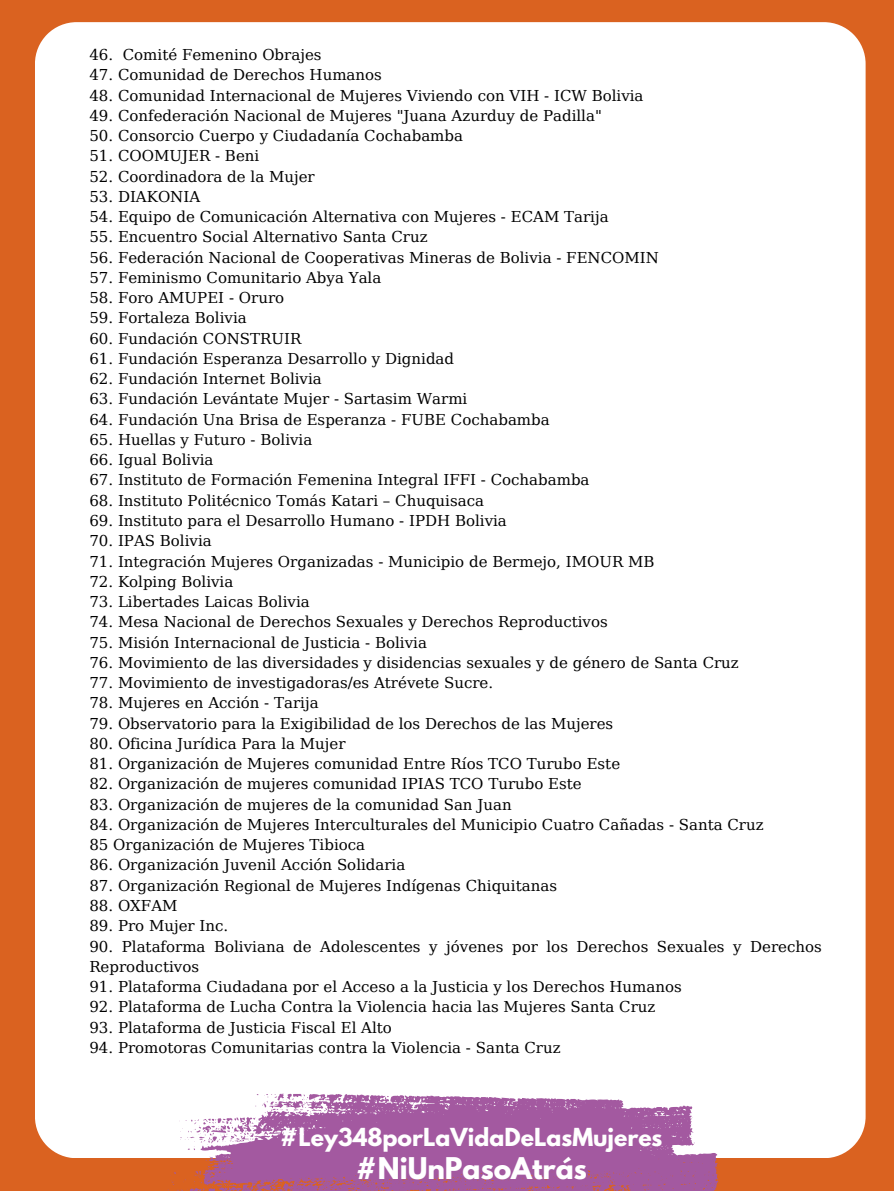
<style>
.page{position:relative;width:894px;height:1191px;background:#fff}
.page>*{position:absolute;margin:0;border:0;box-sizing:border-box;transform-origin:0 0}
.t1{font:700 26.55px "League Spartan";color:#fff}
.t2{font:700 22.05px "League Spartan";color:#fff}
.t3{font:15px/20.2px "DejaVu Serif";color:#000}
</style>
<div class="page">
<div style="left:0;top:0;width:893px;height:1190px;background:#da6220"></div>
<div style="left:35px;top:22px;width:830px;height:1135px;background:#fff"></div>
<svg style="left:168px;top:1093px;width:551px;height:97px;background:#b77aad"></svg>
<p class="t3" style="left:89px;top:45px;width:234px">46. Comité Femenino Obrajes</p>
<p class="t3" style="left:89px;top:65px;width:294px">47. Comunidad de Derechos Humanos</p>
<p class="t3" style="left:89px;top:85px;width:555px">48. Comunidad Internacional de Mujeres Viviendo con VIH - ICW Bolivia</p>
<p class="t3" style="left:89px;top:105px;width:514px">49. Confederación Nacional de Mujeres "Juana Azurduy de Padilla"</p>
<p class="t3" style="left:89px;top:126px;width:375px">50. Consorcio Cuerpo y Ciudadanía Cochabamba</p>
<p class="t3" style="left:89px;top:146px;width:171px">51. COOMUJER - Beni</p>
<p class="t3" style="left:89px;top:166px;width:227px">52. Coordinadora de la Mujer</p>
<p class="t3" style="left:89px;top:186px;width:112px">53. DIAKONIA</p>
<p class="t3" style="left:89px;top:207px;width:520px">54. Equipo de Comunicación Alternativa con Mujeres - ECAM Tarija</p>
<p class="t3" style="left:89px;top:227px;width:339px">55. Encuentro Social Alternativo Santa Cruz</p>
<p class="t3" style="left:89px;top:247px;width:571px">56. Federación Nacional de Cooperativas Mineras de Bolivia - FENCOMIN</p>
<p class="t3" style="left:89px;top:267px;width:293px">57. Feminismo Comunitario Abya Yala</p>
<p class="t3" style="left:89px;top:288px;width:196px">58. Foro AMUPEI - Oruro</p>
<p class="t3" style="left:89px;top:308px;width:159px">59. Fortaleza Bolivia</p>
<p class="t3" style="left:89px;top:328px;width:213px">60. Fundación CONSTRUIR</p>
<p class="t3" style="left:89px;top:348px;width:366px">61. Fundación Esperanza Desarrollo y Dignidad</p>
<p class="t3" style="left:89px;top:369px;width:234px">62. Fundación Internet Bolivia</p>
<p class="t3" style="left:89px;top:389px;width:379px">63. Fundación Levántate Mujer - Sartasim Warmi</p>
<p class="t3" style="left:89px;top:409px;width:461px">64. Fundación Una Brisa de Esperanza - FUBE Cochabamba</p>
<p class="t3" style="left:89px;top:429px;width:224px">65. Huellas y Futuro - Bolivia</p>
<p class="t3" style="left:89px;top:450px;width:126px">66. Igual Bolivia</p>
<p class="t3" style="left:89px;top:470px;width:501px">67. Instituto de Formación Femenina Integral IFFI - Cochabamba</p>
<p class="t3" style="left:89px;top:490px;width:396px">68. Instituto Politécnico Tomás Katari – Chuquisaca</p>
<p class="t3" style="left:89px;top:510px;width:419px">69. Instituto para el Desarrollo Humano - IPDH Bolivia</p>
<p class="t3" style="left:89px;top:531px;width:124px">70. IPAS Bolivia</p>
<p class="t3" style="left:89px;top:551px;width:566px">71. Integración Mujeres Organizadas - Municipio de Bermejo, IMOUR MB</p>
<p class="t3" style="left:89px;top:571px;width:145px">72. Kolping Bolivia</p>
<p class="t3" style="left:89px;top:591px;width:222px">73. Libertades Laicas Bolivia</p>
<p class="t3" style="left:89px;top:612px;width:520px">74. Mesa Nacional de Derechos Sexuales y Derechos Reproductivos</p>
<p class="t3" style="left:89px;top:632px;width:339px">75. Misión Internacional de Justicia - Bolivia</p>
<p class="t3" style="left:89px;top:652px;width:650px">76. Movimiento de las diversidades y disidencias sexuales y de género de Santa Cruz</p>
<p class="t3" style="left:89px;top:672px;width:405px">77. Movimiento de investigadoras/es Atrévete Sucre.</p>
<p class="t3" style="left:89px;top:693px;width:231px">78. Mujeres en Acción - Tarija</p>
<p class="t3" style="left:89px;top:713px;width:525px">79. Observatorio para la Exigibilidad de los Derechos de las Mujeres</p>
<p class="t3" style="left:89px;top:733px;width:258px">80. Oficina Jurídica Para la Mujer</p>
<p class="t3" style="left:89px;top:753px;width:532px">81. Organización de Mujeres comunidad Entre Ríos TCO Turubo Este</p>
<p class="t3" style="left:89px;top:774px;width:494px">82. Organización de mujeres comunidad IPIAS TCO Turubo Este</p>
<p class="t3" style="left:89px;top:794px;width:423px">83. Organización de mujeres de la comunidad San Juan</p>
<p class="t3" style="left:89px;top:814px;width:675px">84. Organización de Mujeres Interculturales del Municipio Cuatro Cañadas - Santa Cruz</p>
<p class="t3" style="left:89px;top:834px;width:277px">85 Organización de Mujeres Tibioca</p>
<p class="t3" style="left:89px;top:855px;width:317px">86. Organización Juvenil Acción Solidaria</p>
<p class="t3" style="left:89px;top:875px;width:469px">87. Organización Regional de Mujeres Indígenas Chiquitanas</p>
<p class="t3" style="left:89px;top:895px;width:90px">88. OXFAM</p>
<p class="t3" style="left:89px;top:915px;width:140px">89. Pro Mujer Inc.</p>
<p class="t3" style="left:89px;top:936px;width:733px">90. Plataforma Boliviana de Adolescentes y jóvenes por los Derechos Sexuales y Derechos<br>Reproductivos</p>
<p class="t3" style="left:89px;top:976px;width:593px">91. Plataforma Ciudadana por el Acceso a la Justicia y los Derechos Humanos</p>
<p class="t3" style="left:89px;top:996px;width:567px">92. Plataforma de Lucha Contra la Violencia hacia las Mujeres Santa Cruz</p>
<p class="t3" style="left:89px;top:1017px;width:304px">93. Plataforma de Justicia Fiscal El Alto</p>
<p class="t3" style="left:89px;top:1037px;width:472px">94. Promotoras Comunitarias contra la Violencia - Santa Cruz</p>
<h1 class="t2" style="left:280px;top:1126px;width:383px">#Ley348porLaVidaDeLasMujeres</h1>
<h1 class="t1" style="left:355px;top:1154px;width:232px">#NiUnPasoAtrás</h1>
</div>
